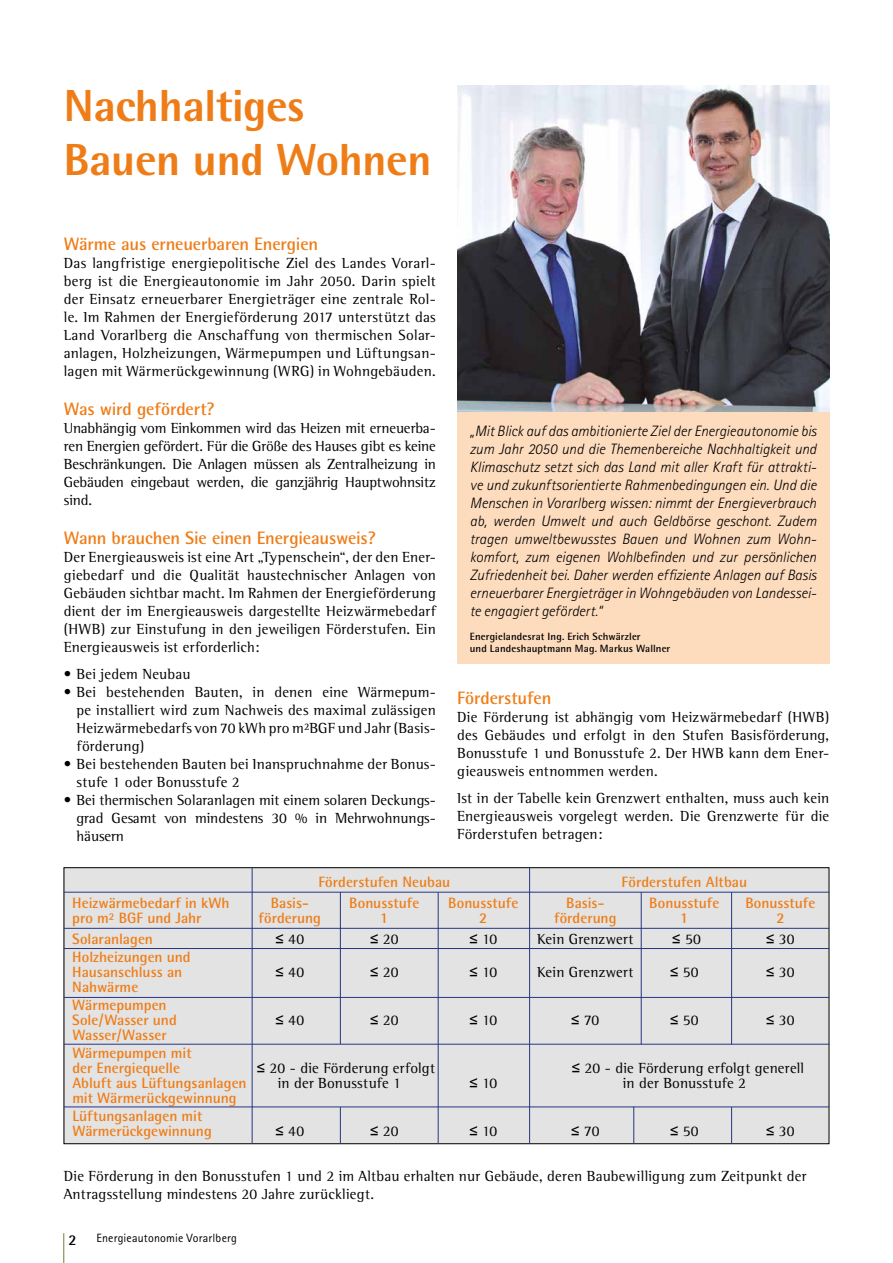
<style>
.page{position:relative;width:893px;height:1263px;background:#fff}
.page>*{position:absolute;margin:0;border:0;box-sizing:border-box;transform-origin:0 0}
.t1{font:800 45px/54px "Rotis Semi Sans";letter-spacing:-.01em;color:#ef7d17}
.t2{font:700 18px "Rotis Semi Sans";letter-spacing:-.01em;color:#ef7d17}
.t3{font:15px/18px "Rotis Semi Serif";letter-spacing:.015em;color:#000;text-align:justify}
.t4{font:italic 300 15px/18px "Rotis Sans Serif";color:#000;text-align:justify}
.t5{font:700 15px/18px "Rotis Semi Sans";color:#ef7d17}
.t6{font:700 15px "Rotis Semi Sans";color:#000}
.t7{font:12px "Rotis Sans Serif";letter-spacing:.015em;color:#000}
.t8{font:700 10.5px/12px "Rotis Semi Sans";letter-spacing:.01em;color:#000}
.s1{font-family:"Arial"}
</style>
<div class="page">
<hr style="left:63px;top:1233px;width:1px;height:30px;background:#6a813b">
<div style="left:457px;top:102px;width:372px;height:561px;background:#fddbbd"></div>
<img style="left:457px;top:85px;width:372px;height:327px">
<div style="left:64px;top:868px;width:765px;height:276px;background:#e3e3e3"></div>
<hr style="left:64px;top:892px;width:765px;height:1px;background:#283583">
<hr style="left:64px;top:928px;width:765px;height:1px;background:#283583">
<hr style="left:64px;top:948px;width:765px;height:1px;background:#283583">
<hr style="left:64px;top:997px;width:765px;height:1px;background:#283583">
<hr style="left:64px;top:1044px;width:765px;height:1px;background:#283583">
<hr style="left:64px;top:1107px;width:765px;height:1px;background:#283583">
<hr style="left:252px;top:867px;width:1px;height:277px;background:#283583">
<hr style="left:340px;top:892px;width:1px;height:152px;background:#283583">
<hr style="left:340px;top:1107px;width:1px;height:37px;background:#283583">
<hr style="left:438px;top:892px;width:1px;height:252px;background:#283583">
<hr style="left:529px;top:867px;width:1px;height:277px;background:#283583">
<hr style="left:641px;top:892px;width:1px;height:152px;background:#283583">
<hr style="left:633px;top:1107px;width:1px;height:37px;background:#283583">
<hr style="left:731px;top:892px;width:1px;height:152px;background:#283583">
<hr style="left:731px;top:1107px;width:1px;height:37px;background:#283583">
<h1 class="t1" style="left:64px;top:78px;width:369px">Nachhaltiges<br>Bauen und Wohnen</h1>
<p class="t2" style="left:64px;top:233px;width:256px">Wärme aus erneuerbaren Energien</p>
<p class="t3" style="left:64px;top:254px;width:374px">Das langfristige energiepolitische Ziel des Landes Vorarl&shy;berg ist die Energieautonomie im Jahr 2050. Darin spielt der Einsatz erneuerbarer Energieträger eine zentrale Rol&shy;le. Im Rahmen der Energieförderung 2017 unterstützt das Land Vorarlberg die Anschaffung von thermischen Solar&shy;anlagen, Holzheizungen, Wärmepumpen und Lüftungsan&shy;lagen mit Wärmerückgewinnung (WRG) in Wohngebäuden.</p>
<p class="t2" style="left:64px;top:398px;width:152px">Was wird gefördert?</p>
<p class="t3" style="left:64px;top:419px;width:374px">Unabhängig vom Einkommen wird das Heizen mit erneuerba&shy;ren Energien gefördert. Für die Größe des Hauses gibt es keine Beschränkungen. Die Anlagen müssen als Zentralheizung in Gebäuden eingebaut werden, die ganzjährig Hauptwohnsitz sind.</p>
<p class="t2" style="left:64px;top:527px;width:314px">Wann brauchen Sie einen Energieausweis?</p>
<p class="t3" style="left:64px;top:548px;width:374px">Der Energieausweis ist eine Art „Typenschein“, der den Ener&shy;giebedarf und die Qualität haustechnischer Anlagen von Gebäuden sichtbar macht. Im Rahmen der Energieförderung dient der im Energieausweis dargestellte Heizwärmebedarf (HWB) zur Einstufung in den jeweiligen Förderstufen. Ein Energieausweis ist erforderlich:</p>
<p class="t3" style="left:64px;top:665px;width:128px">• Bei jedem Neubau</p>
<p class="t3" style="left:77px;top:683px;width:361px;text-indent:-13px">• Bei bestehenden Bauten, in denen eine Wärmepum&shy;pe installiert wird zum Nachweis des maximal zulässigen Heizwärmebedarfs von 70 kWh pro m²BGF und Jahr (Basis&shy;förderung)</p>
<p class="t3" style="left:77px;top:755px;width:361px;text-indent:-13px">• Bei bestehenden Bauten bei Inanspruchnahme der Bonus&shy;stufe 1 oder Bonusstufe 2</p>
<p class="t3" style="left:77px;top:791px;width:361px;text-indent:-13px">• Bei thermischen Solaranlagen mit einem solaren Deckungs&shy;grad Gesamt von mindestens 30 % in Mehrwohnungs&shy;häusern</p>
<p class="t4" style="left:470px;top:422px;width:348px">„Mit Blick auf das ambitionierte Ziel der Energieautonomie bis zum Jahr 2050 und die Themenbereiche Nachhaltigkeit und Klimaschutz setzt sich das Land mit aller Kraft für attrakti&shy;ve und zukunftsorientierte Rahmenbedingungen ein. Und die Menschen in Vorarlberg wissen: nimmt der Energieverbrauch ab, werden Umwelt und auch Geldbörse geschont. Zudem tragen umweltbewusstes Bauen und Wohnen zum Wohn&shy;komfort, zum eigenen Wohlbefinden und zur persönlichen Zufriedenheit bei. Daher werden effiziente Anlagen auf Basis erneuerbarer Energieträger in Wohngebäuden von Landessei&shy;te engagiert gefördert.“</p>
<p class="t8" style="left:470px;top:630px;width:202px">Energielandesrat Ing. Erich Schwärzler<br>und Landeshauptmann Mag. Markus Wallner</p>
<p class="t2" style="left:457px;top:686px;width:96px">Förderstufen</p>
<p class="t3" style="left:457px;top:708px;width:374px">Die Förderung ist abhängig vom Heizwärmebedarf (HWB) des Gebäudes und erfolgt in den Stufen Basisförderung, Bonusstufe 1 und Bonusstufe 2. Der HWB kann dem Ener&shy;gieausweis entnommen werden.</p>
<p class="t3" style="left:457px;top:789px;width:374px">Ist in der Tabelle kein Grenzwert enthalten, muss auch kein Energieausweis vorgelegt werden. Die Grenzwerte für die Förderstufen betragen:</p>
<p class="t5" style="left:318px;top:873px;width:133px">Förderstufen Neubau</p>
<p class="t5" style="left:622px;top:873px;width:127px">Förderstufen Altbau</p>
<p class="t5" style="left:72px;top:894px;width:159px">Heizwärmebedarf in kWh</p>
<p class="t5" style="left:271px;top:894px;width:40px">Basis-</p>
<p class="t5" style="left:349px;top:894px;width:72px">Bonusstufe</p>
<p class="t5" style="left:448px;top:894px;width:72px">Bonusstufe</p>
<p class="t5" style="left:566px;top:894px;width:40px">Basis-</p>
<p class="t5" style="left:649px;top:894px;width:72px">Bonusstufe</p>
<p class="t5" style="left:745px;top:894px;width:72px">Bonusstufe</p>
<p class="t5" style="left:72px;top:909px;width:131px">pro m² BGF und Jahr</p>
<p class="t5" style="left:259px;top:909px;width:64px">förderung</p>
<p class="t5" style="left:380px;top:909px;width:10px">1</p>
<p class="t5" style="left:479px;top:909px;width:10px">2</p>
<p class="t5" style="left:554px;top:909px;width:64px">förderung</p>
<p class="t5" style="left:680px;top:909px;width:10px">1</p>
<p class="t5" style="left:776px;top:909px;width:10px">2</p>
<p class="t5" style="left:72px;top:930px;width:82px">Solaranlagen</p>
<p class="t3" style="left:275px;top:930px;width:30px"><span class="s1">≤</span> 40</p>
<p class="t3" style="left:370px;top:930px;width:30px"><span class="s1">≤</span> 20</p>
<p class="t3" style="left:469px;top:930px;width:29px"><span class="s1">≤</span> 10</p>
<p class="t3" style="left:537px;top:930px;width:98px">Kein Grenzwert</p>
<p class="t3" style="left:672px;top:930px;width:30px"><span class="s1">≤</span> 50</p>
<p class="t3" style="left:766px;top:930px;width:30px"><span class="s1">≤</span> 30</p>
<p class="t5" style="left:72px;top:949px;width:120px;line-height:15px">Holzheizungen und<br>Hausanschluss an</p>
<p class="t3" style="left:275px;top:963px;width:30px"><span class="s1">≤</span> 40</p>
<p class="t3" style="left:370px;top:963px;width:30px"><span class="s1">≤</span> 20</p>
<p class="t3" style="left:469px;top:963px;width:29px"><span class="s1">≤</span> 10</p>
<p class="t3" style="left:537px;top:963px;width:98px">Kein Grenzwert</p>
<p class="t3" style="left:670px;top:963px;width:30px"><span class="s1">≤</span> 50</p>
<p class="t3" style="left:766px;top:963px;width:30px"><span class="s1">≤</span> 30</p>
<p class="t5" style="left:72px;top:978px;width:96px">Nahwärme<br>Wärmepumpen</p>
<p class="t5" style="left:72px;top:1011px;width:106px">Sole/Wasser und</p>
<p class="t3" style="left:275px;top:1011px;width:30px"><span class="s1">≤</span> 40</p>
<p class="t3" style="left:370px;top:1011px;width:30px"><span class="s1">≤</span> 20</p>
<p class="t3" style="left:469px;top:1011px;width:29px"><span class="s1">≤</span> 10</p>
<p class="t3" style="left:571px;top:1011px;width:30px"><span class="s1">≤</span> 70</p>
<p class="t3" style="left:670px;top:1011px;width:30px"><span class="s1">≤</span> 50</p>
<p class="t3" style="left:766px;top:1011px;width:30px"><span class="s1">≤</span> 30</p>
<p class="t5" style="left:72px;top:1026px;width:121px">Wasser/Wasser<br>Wärmepumpen mit</p>
<p class="t5" style="left:72px;top:1059px;width:109px">der Energiequelle</p>
<p class="t3" style="left:257px;top:1059px;width:180px"><span class="s1">≤</span> 20 - die Förderung erfolgt</p>
<p class="t3" style="left:572px;top:1059px;width:234px"><span class="s1">≤</span> 20 - die Förderung erfolgt generell</p>
<p class="t5" style="left:72px;top:1074px;width:176px">Abluft aus Lüftungsanlagen</p>
<p class="t3" style="left:278px;top:1074px;width:125px">in der Bonusstufe 1</p>
<p class="t3" style="left:469px;top:1074px;width:29px"><span class="s1">≤</span> 10</p>
<p class="t3" style="left:623px;top:1074px;width:125px">in der Bonusstufe 2</p>
<p class="t5" style="left:72px;top:1089px;width:166px">mit Wärmerückgewinnung<br>Lüftungsanlagen mit</p>
<p class="t5" style="left:72px;top:1122px;width:141px">Wärmerückgewinnung</p>
<p class="t3" style="left:275px;top:1122px;width:30px"><span class="s1">≤</span> 40</p>
<p class="t3" style="left:370px;top:1122px;width:30px"><span class="s1">≤</span> 20</p>
<p class="t3" style="left:469px;top:1122px;width:29px"><span class="s1">≤</span> 10</p>
<p class="t3" style="left:571px;top:1122px;width:30px"><span class="s1">≤</span> 70</p>
<p class="t3" style="left:670px;top:1122px;width:30px"><span class="s1">≤</span> 50</p>
<p class="t3" style="left:766px;top:1122px;width:30px"><span class="s1">≤</span> 30</p>
<p class="t3" style="left:64px;top:1167px;width:744px">Die Förderung in den Bonusstufen 1 und 2 im Altbau erhalten nur Gebäude, deren Baubewilligung zum Zeitpunkt der<br>Antragsstellung mindestens 20 Jahre zurückliegt.</p>
<p class="t6" style="left:68px;top:1230px;width:10px">2</p>
<p class="t7" style="left:96px;top:1231px;width:142px">Energieautonomie Vorarlberg</p>
</div>
